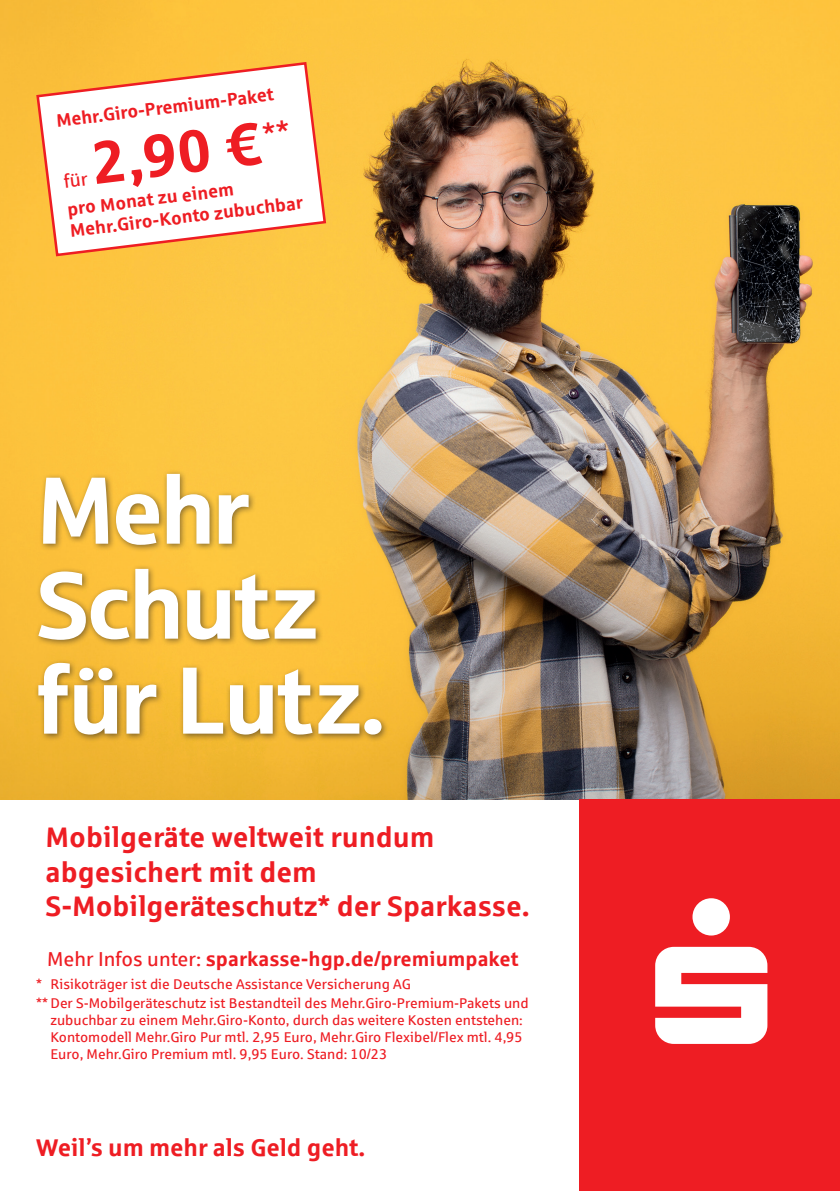
<style>
.page{position:relative;width:840px;height:1191px;background:#fff}
.page>*{position:absolute;margin:0;border:0;box-sizing:border-box;transform-origin:0 0}
.t1{font:95px/95px "Sparkasse Head";color:#fff}
.t2{font:700 59.8px "Sparkasse Rg";color:#ee1d23}
.t3{font:700 28.2px/34.4px "Sparkasse Rg";color:#ee1d23}
.t4{font:700 24.2px "Sparkasse Rg";letter-spacing:-.005em;color:#ee1d23}
.t5{font:700 20.2px "Sparkasse Rg";color:#ee1d23}
.t6{font:700 18.2px/21.8px "Sparkasse Rg";color:#ee1d23}
.t7{font:14.2px "Sparkasse Rg";color:#ee1d23}
.s1{font-weight:400}
</style>
<div class="page">
<img style="left:0;top:0;width:839px;height:799px">
<div style="left:578px;top:799px;width:261px;height:392px;background:#ee1d23"></div>
<div style="left:34px;top:469px;width:355px;height:274px;background:#231f20;opacity:.54"></div>
<svg style="left:655px;top:898px;width:112px;height:146px"></svg>
<svg style="left:35px;top:60px;width:292px;height:198px"></svg>
<svg style="left:63px;top:173px;width:25px;height:15px"></svg>
<p class="t6" style="left:55px;top:109px;width:220px;rotate:-7deg">Mehr.Giro-Premium-Paket</p>
<h2 class="t2" style="left:87px;top:126px;width:201px;rotate:-7deg">2,90 €<sup>**</sup></h2>
<p class="t6" style="left:66px;top:198px;width:236px;rotate:-7deg">pro Monat zu einem<br>Mehr.Giro-Konto zubuchbar</p>
<h1 class="t1" style="left:37px;top:459px;width:349px">Mehr<br>Schutz für Lutz.</h1>
<h3 class="t3" style="left:45px;top:819px;width:485px">Mobilgeräte weltweit rundum abgesichert mit dem<br>S-Mobilgeräteschutz* der Sparkasse.</h3>
<h3 class="t5" style="left:47px;top:945px;width:472px"><span class="s1">Mehr Infos unter:</span> sparkasse-hgp.de/premiumpaket</h3>
<p class="t7" style="left:36px;top:975px;width:376px">* Risikoträger ist die Deutsche Assistance Versicherung AG</p>
<p class="t7" style="left:36px;top:994px;width:493px">** Der S-Mobilgeräteschutz ist Bestandteil des Mehr.Giro-Premium-Pakets und</p>
<p class="t7" style="left:50px;top:1011px;width:473px">zubuchbar zu einem Mehr.Giro-Konto, durch das weitere Kosten entstehen:</p>
<p class="t7" style="left:50px;top:1028px;width:473px">Kontomodell Mehr.Giro Pur mtl. 2,95 Euro, Mehr.Giro Flexibel/Flex mtl. 4,95</p>
<p class="t7" style="left:50px;top:1044px;width:338px">Euro, Mehr.Giro Premium mtl. 9,95 Euro. Stand: 10/23</p>
<h3 class="t4" style="left:36px;top:1132px;width:330px">Weil’s um mehr als Geld geht.</h3>
</div>
